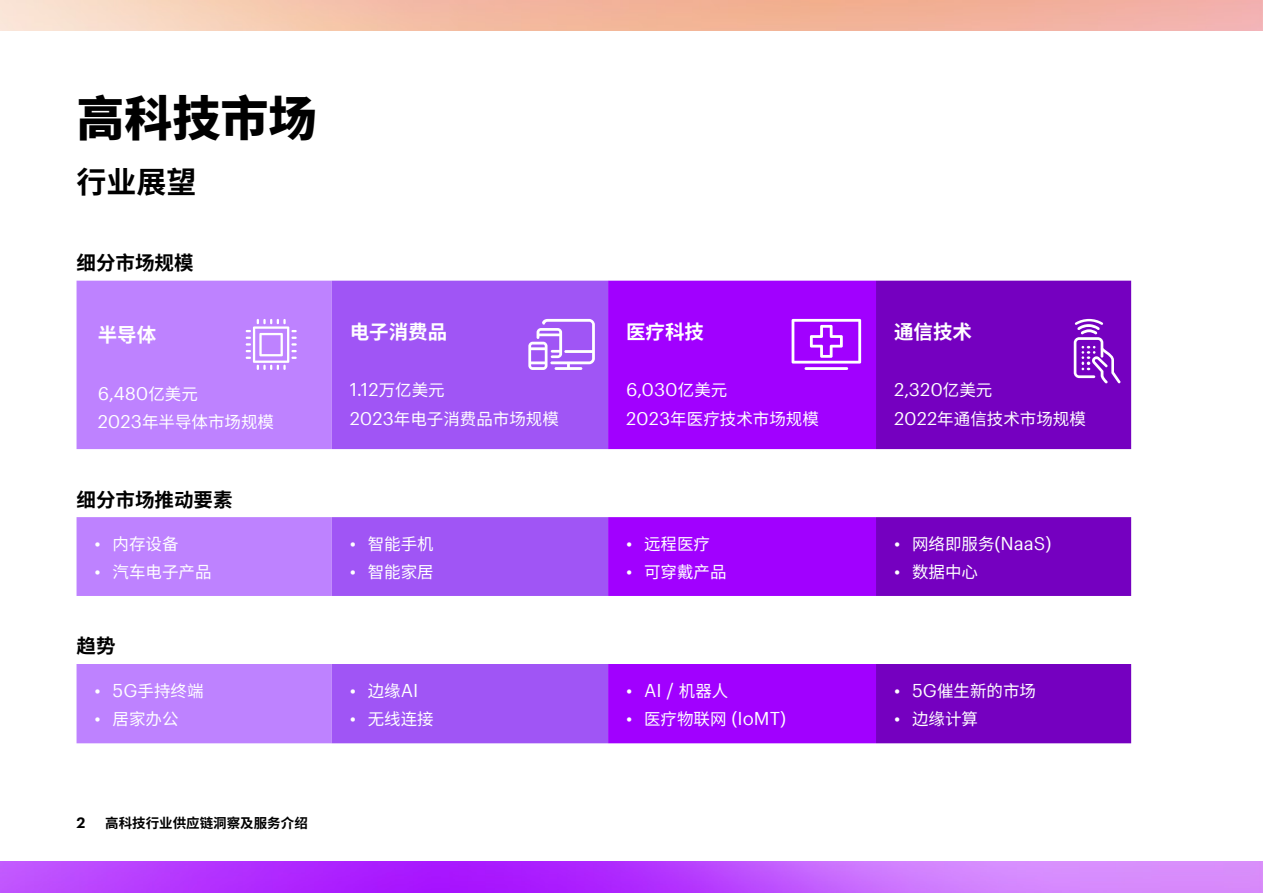
<style>
.page{position:relative;width:1263px;height:893px;background:#fff}
.page>*{position:absolute;margin:0;border:0;box-sizing:border-box;transform-origin:0 0}
.t1{font:800 48px "Source Han Sans SC";color:#000}
.t2{font:700 30px "Source Han Sans SC";color:#000}
.t3{font:700 19.5px "Source Han Sans SC";color:#000}
.t4{font:700 19.5px "Source Han Sans SC";color:#fff}
.t5{font:18.15px "Graphik";color:#fff}
.t6{font:16.5px "Source Han Sans SC";color:#fff}
.t7{font:600 14.85px "Graphik";color:#000}
.t8{font:700 13.5px "Source Han Sans SC";color:#000}
.s1{font-family:"Source Han Sans SC";font-size:16.5px}
.s2{font-family:"Graphik";font-size:18.15px}
</style>
<div class="page">
<img style="left:0;top:0;width:1263px;height:893px">
<div style="left:0;top:32px;width:1263px;height:829px;background:#fff"></div>
<svg style="left:77px;top:281px;width:255px;height:462px;fill:#be82ff"></svg>
<svg style="left:332px;top:281px;width:276px;height:462px;fill:#a055f5"></svg>
<svg style="left:608px;top:281px;width:268px;height:462px;fill:#a100ff"></svg>
<svg style="left:876px;top:281px;width:255px;height:462px;fill:#7500c0"></svg>
<svg style="left:246px;top:319px;width:51px;height:51px"></svg>
<svg style="left:528px;top:319px;width:67px;height:51px"></svg>
<hr style="left:804px;top:367px;width:44px;height:3px;background:#fff">
<svg style="left:791px;top:319px;width:70px;height:45px"></svg>
<svg style="left:1074px;top:319px;width:47px;height:64px"></svg>
<h1 class="t1" style="left:77px;top:91px;width:242px">高科技市场</h1>
<h2 class="t2" style="left:77px;top:165px;width:122px">行业展望</h2>
<p class="t3" style="left:77px;top:252px;width:119px">细分市场规模</p>
<p class="t4" style="left:98px;top:324px;width:60px">半导体</p>
<p class="t4" style="left:350px;top:321px;width:99px">电子消费品</p>
<p class="t4" style="left:626px;top:321px;width:79px">医疗科技</p>
<p class="t4" style="left:894px;top:321px;width:79px">通信技术</p>
<p class="t5" style="left:98px;top:379px;width:102px">6,480<span class="s1">亿美元</span></p>
<p class="t6" style="left:98px;top:412px;width:178px"><span class="s2">2023</span>年半导体市场规模</p>
<p class="t3" style="left:77px;top:488px;width:158px">细分市场推动要素</p>
<p class="t6" style="left:95px;top:534px;width:85px"><span class="s2">•</span> 内存设备</p>
<p class="t6" style="left:95px;top:563px;width:118px"><span class="s2">•</span> 汽车电子产品</p>
<p class="t3" style="left:77px;top:635px;width:41px">趋势</p>
<p class="t6" style="left:95px;top:681px;width:111px"><span class="s2">• 5G</span>手持终端</p>
<p class="t6" style="left:95px;top:710px;width:85px"><span class="s2">•</span> 居家办公</p>
<p class="t7" style="left:77px;top:812px;width:10px">2</p>
<p class="t8" style="left:105px;top:816px;width:204px">高科技行业供应链洞察及服务介绍</p>
<p class="t5" style="left:350px;top:376px;width:96px">1.12<span class="s1">万亿美元</span></p>
<p class="t6" style="left:350px;top:409px;width:211px"><span class="s2">2023</span>年电子消费品市场规模</p>
<p class="t6" style="left:350px;top:534px;width:85px"><span class="s2">•</span> 智能手机</p>
<p class="t6" style="left:350px;top:563px;width:86px"><span class="s2">•</span> 智能家居</p>
<p class="t5" style="left:350px;top:676px;width:70px">• <span class="s1">边缘</span>AI</p>
<p class="t6" style="left:350px;top:710px;width:86px"><span class="s2">•</span> 无线连接</p>
<p class="t5" style="left:626px;top:376px;width:103px">6,030<span class="s1">亿美元</span></p>
<p class="t6" style="left:626px;top:409px;width:194px"><span class="s2">2023</span>年医疗技术市场规模</p>
<p class="t6" style="left:626px;top:534px;width:85px"><span class="s2">•</span> 远程医疗</p>
<p class="t6" style="left:626px;top:563px;width:102px"><span class="s2">•</span> 可穿戴产品</p>
<p class="t5" style="left:626px;top:676px;width:104px">• AI / <span class="s1">机器人</span></p>
<p class="t5" style="left:626px;top:705px;width:162px">• <span class="s1">医疗物联网</span> (IoMT)</p>
<p class="t5" style="left:894px;top:376px;width:100px">2,320<span class="s1">亿美元</span></p>
<p class="t6" style="left:894px;top:409px;width:193px"><span class="s2">2022</span>年通信技术市场规模</p>
<p class="t5" style="left:894px;top:529px;width:159px">• <span class="s1">网络即服务</span>(NaaS)</p>
<p class="t6" style="left:894px;top:563px;width:85px"><span class="s2">•</span> 数据中心</p>
<p class="t6" style="left:894px;top:681px;width:144px"><span class="s2">• 5G</span>催生新的市场</p>
<p class="t6" style="left:894px;top:710px;width:85px"><span class="s2">•</span> 边缘计算</p>
</div>
